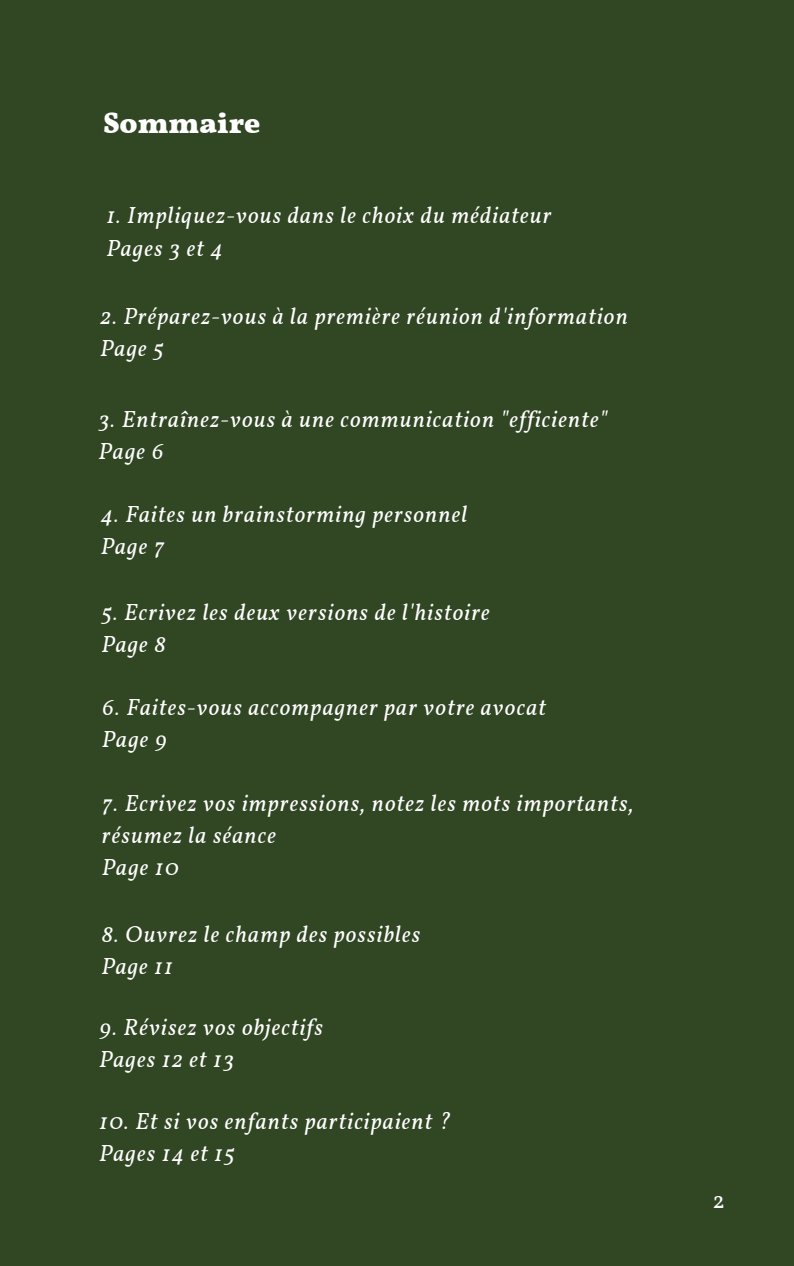
<style>
.page{position:relative;width:794px;height:1266px;background:#fff}
.page>*{position:absolute;margin:0;border:0;box-sizing:border-box;transform-origin:0 0}
.t1{font:700 29.85px "Vollkorn";color:#fff}
.t2{font:italic 23.25px/32.1px "Vollkorn";letter-spacing:.05em;color:#fff}
.t3{font:23.25px "Vollkorn";color:#fff}
</style>
<div class="page">
<div style="left:0;top:0;width:793px;height:1266px;background:#314623"></div>
<p class="t1" style="left:104px;top:105px;width:158px">Sommaire</p>
<p class="t2" style="left:106px;top:199px;width:446px">1. Impliquez-vous dans le choix du médiateur<br>Pages 3 et 4</p>
<p class="t2" style="left:100px;top:299px;width:528px">2. Préparez-vous à la première réunion d'information<br>Page 5</p>
<p class="t2" style="left:98px;top:402px;width:510px">3. Entraînez-vous à une communication "efficiente"<br>Page 6</p>
<p class="t2" style="left:101px;top:497px;width:367px">4. Faites un brainstorming personnel<br>Page 7</p>
<p class="t2" style="left:101px;top:595px;width:389px">5. Ecrivez les deux versions de l'histoire<br>Page 8</p>
<p class="t2" style="left:102px;top:690px;width:445px">6. Faites-vous accompagner par votre avocat<br>Page 9</p>
<p class="t2" style="left:102px;top:786px;width:533px">7. Ecrivez vos impressions, notez les mots importants, résumez la séance<br>Page 10</p>
<p class="t2" style="left:101px;top:918px;width:320px">8. Ouvrez le champ des possibles<br>Page 11</p>
<p class="t2" style="left:99px;top:1010px;width:225px">9. Révisez vos objectifs<br>Pages 12 et 13</p>
<p class="t2" style="left:99px;top:1105px;width:353px">10. Et si vos enfants participaient ?<br>Pages 14 et 15</p>
<p class="t3" style="left:712px;top:1185px;width:14px">2</p>
</div>
